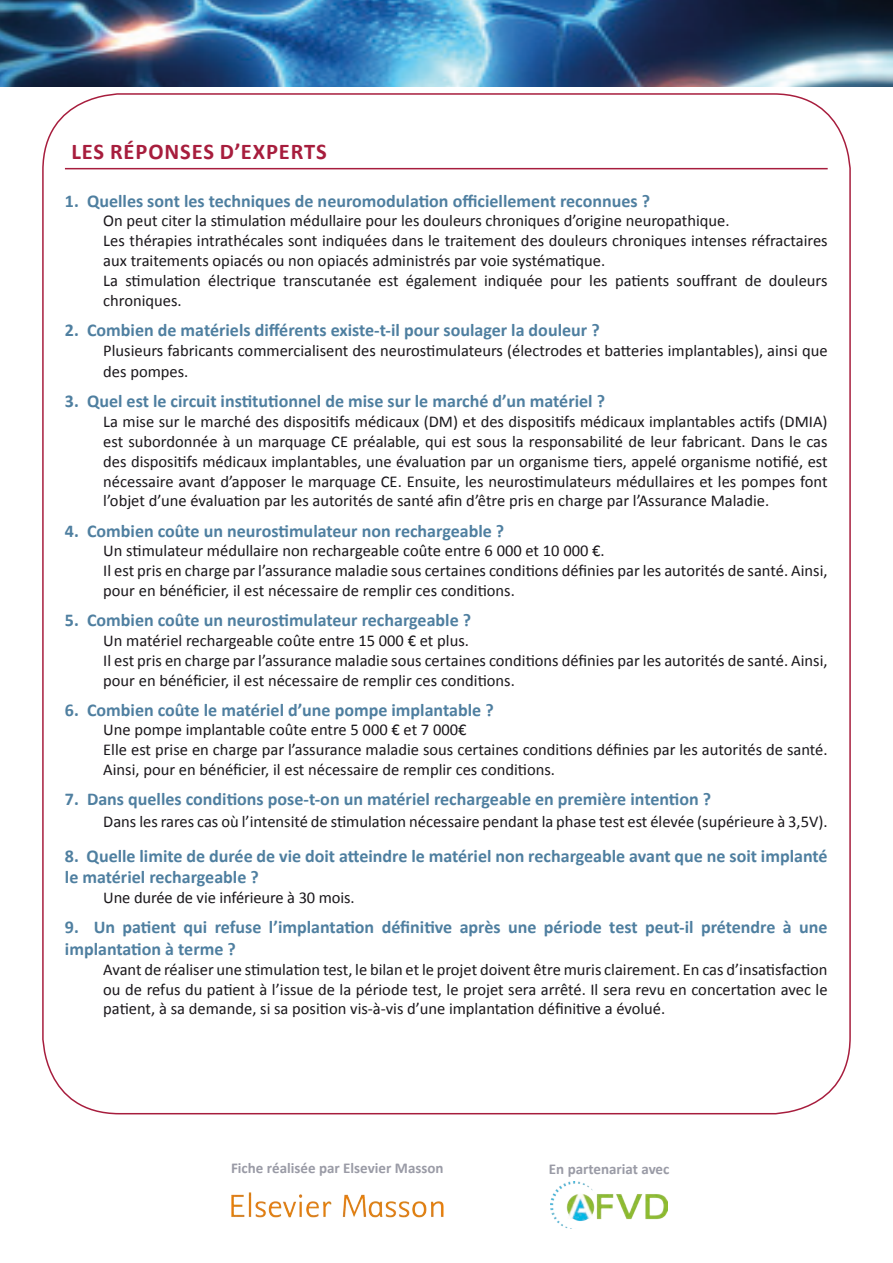
<style>
.page{position:relative;width:893px;height:1263px;background:#fff}
.page>*{position:absolute;margin:0;border:0;box-sizing:border-box;transform-origin:0 0}
.Style_de_paragraphe{font:700 22.5px "Calibri";letter-spacing:.04em;color:#a71d3d}
.T2{font:700 18px/21.6px "Calibri";color:#4f7fa0}
.T2-2{font:16.5px/19.8px "Calibri";color:#1a171b}
.t1{font:700 15px "Calibri";color:#9a9ba6}
</style>
<div class="page">
<hr style="left:65px;top:168px;width:762px;height:1px;background:#a71d3d">
<img style="left:0;top:0;width:892px;height:87px">
<img style="left:550px;top:1181px;width:117px;height:47px">
<img style="left:231px;top:1192px;width:212px;height:25px">
<p class="Style_de_paragraphe" style="left:71px;top:137px;width:257px">LES RÉPONSES D’EXPERTS</p>
<p class="T2" style="left:65px;top:190px;width:586px">1. Quelles sont les techniques de neuromodulation officiellement reconnues ?</p>
<p class="T2-2" style="left:103px;top:211px;width:627px">On peut citer la stimulation médullaire pour les douleurs chroniques d’origine neuropathique.</p>
<p class="T2-2" style="left:103px;top:231px;width:725px">Les thérapies intrathécales sont indiquées dans le traitement des douleurs chroniques intenses réfractaires aux traitements opiacés ou non opiacés administrés par voie systématique.</p>
<p class="T2-2" style="left:103px;top:270px;width:725px">La stimulation électrique transcutanée est également indiquée pour les patients souffrant de douleurs chroniques.</p>
<p class="T2" style="left:65px;top:319px;width:536px">2. Combien de matériels différents existe-t-il pour soulager la douleur ?</p>
<p class="T2-2" style="left:103px;top:339px;width:725px;line-height:21.6px">Plusieurs fabricants commercialisent des neurostimulateurs (électrodes et batteries implantables), ainsi que des pompes.</p>
<p class="T2" style="left:65px;top:390px;width:541px">3. Quel est le circuit institutionnel de mise sur le marché d’un matériel ?</p>
<p class="T2-2" style="left:103px;top:411px;width:725px;text-align:justify">La mise sur le marché des dispositifs médicaux (DM) et des dispositifs médicaux implantables actifs (DMIA) est subordonnée à un marquage CE préalable, qui est sous la responsabilité de leur fabricant. Dans le cas des dispositifs médicaux implantables, une évaluation par un organisme tiers, appelé organisme notifié, est nécessaire avant d’apposer le marquage CE. Ensuite, les neurostimulateurs médullaires et les pompes font l’objet d’une évaluation par les autorités de santé afin d’être pris en charge par l’Assurance Maladie.</p>
<p class="T2" style="left:65px;top:519px;width:440px">4. Combien coûte un neurostimulateur non rechargeable ?</p>
<p class="T2-2" style="left:103px;top:541px;width:503px">Un stimulateur médullaire non rechargeable coûte entre 6 000 et 10 000 €.</p>
<p class="T2-2" style="left:103px;top:560px;width:725px">Il est pris en charge par l’assurance maladie sous certaines conditions définies par les autorités de santé. Ainsi, pour en bénéficier, il est nécessaire de remplir ces conditions.</p>
<p class="T2" style="left:65px;top:609px;width:407px">5. Combien coûte un neurostimulateur rechargeable ?</p>
<p class="T2-2" style="left:103px;top:630px;width:367px">Un matériel rechargeable coûte entre 15 000 € et plus.</p>
<p class="T2-2" style="left:103px;top:650px;width:725px">Il est pris en charge par l’assurance maladie sous certaines conditions définies par les autorités de santé. Ainsi, pour en bénéficier, il est nécessaire de remplir ces conditions.</p>
<p class="T2" style="left:65px;top:698px;width:430px">6. Combien coûte le matériel d’une pompe implantable ?</p>
<p class="T2-2" style="left:103px;top:720px;width:364px">Une pompe implantable coûte entre 5 000 € et 7 000€</p>
<p class="T2-2" style="left:103px;top:739px;width:725px">Elle est prise en charge par l’assurance maladie sous certaines conditions définies par les autorités de santé.<br>Ainsi, pour en bénéficier, il est nécessaire de remplir ces conditions.</p>
<p class="T2" style="left:65px;top:788px;width:647px">7. Dans quelles conditions pose-t-on un matériel rechargeable en première intention ?</p>
<p class="T2-2" style="left:103px;top:811px;width:725px">Dans les rares cas où l’intensité de stimulation nécessaire pendant la phase test est élevée (supérieure à 3,5V).</p>
<p class="T2" style="left:65px;top:844px;width:763px">8. Quelle limite de durée de vie doit atteindre le matériel non rechargeable avant que ne soit implanté le matériel rechargeable ?</p>
<p class="T2-2" style="left:103px;top:887px;width:253px">Une durée de vie inférieure à 30 mois.</p>
<p class="T2" style="left:65px;top:916px;width:763px">9. Un patient qui refuse l’implantation définitive après une période test peut-il prétendre à une implantation à terme ?</p>
<p class="T2-2" style="left:103px;top:959px;width:725px;text-align:justify">Avant de réaliser une stimulation test, le bilan et le projet doivent être muris clairement. En cas d’insatisfaction ou de refus du patient à l’issue de la période test, le projet sera arrêté. Il sera revu en concertation avec le patient, à sa demande, si sa position vis-à-vis d’une implantation définitive a évolué.</p>
<p class="t1" style="left:231px;top:1158px;width:214px">Fiche réalisée par Elsevier Masson</p>
<p class="t1" style="left:548px;top:1159px;width:122px">En partenariat avec</p>
</div>
